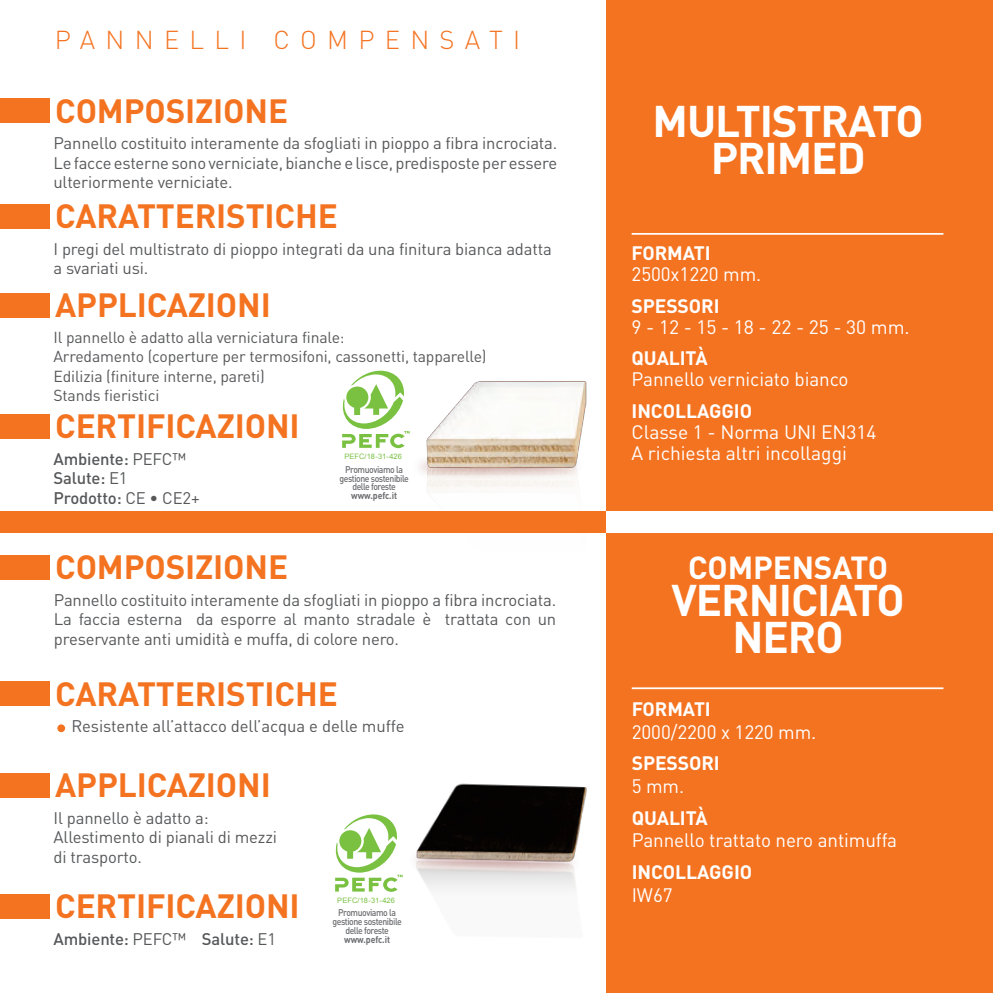
<style>
.page{position:relative;width:993px;height:993px;background:#fff}
.page>*{position:absolute;margin:0;border:0;box-sizing:border-box;transform-origin:0 0}
.t1{font:700 43.75px/36.8px "DIN";letter-spacing:-.025em;color:#fff;text-align:center}
.t2{font:700 33.25px "DIN";letter-spacing:-.005em;color:#f47321}
.t3{font:700 31.5px "DIN";letter-spacing:-.005em;color:#fff}
.t4{font:300 25.55px "DIN";letter-spacing:.4em;color:#f47321}
.t5{font:19.25px/21px "DIN";letter-spacing:-.005em;color:#fff}
.t6{font:700 19.25px/22.8px "DIN";letter-spacing:-.005em;color:#fff}
.t7{font:16.62px/19.2px "DIN";letter-spacing:-.01em;color:#57585a}
.t8{font:500 16.62px/19.2px "DIN";letter-spacing:-.01em;color:#57585a}
.t9{font:15.75px/19.2px "DIN";letter-spacing:-.01em;color:#57585a}
.t10{font:500 9.62px/8.8px "DIN";letter-spacing:-.05em;color:#6c6d70;text-align:center;scale:.9 1}
.t11{font:7.52px "Arial";letter-spacing:.005em;color:#7ac142}
.s1{font-weight:400}
.s2{font-weight:700}
</style>
<div class="page">
<div style="left:0;top:99px;width:50px;height:24px;background:#f47321"></div>
<div style="left:0;top:204px;width:50px;height:24px;background:#f47321"></div>
<div style="left:0;top:293px;width:50px;height:24px;background:#f47321"></div>
<div style="left:0;top:414px;width:50px;height:24px;background:#f47321"></div>
<div style="left:0;top:555px;width:50px;height:24px;background:#f47321"></div>
<div style="left:0;top:681px;width:50px;height:24px;background:#f47321"></div>
<div style="left:0;top:773px;width:50px;height:24px;background:#f47321"></div>
<div style="left:0;top:893px;width:50px;height:25px;background:#f47321"></div>
<div style="left:606px;top:0;width:386px;height:992px;background:#f47321"></div>
<img style="left:352px;top:865px;width:224px;height:27px">
<img style="left:415px;top:783px;width:172px;height:82px">
<div style="left:57px;top:724px;width:8px;height:8px;background:#f47321;border-radius:50%"></div>
<hr style="left:631px;top:687px;width:312px;height:2px;background:#fff">
<img style="left:422px;top:532px;width:169px;height:1px">
<img style="left:422px;top:381px;width:165px;height:96px">
<hr style="left:631px;top:233px;width:312px;height:2px;background:#fff">
<div style="left:0;top:511px;width:606px;height:21px;background:#f47321"></div>
<div style="left:606px;top:511px;width:386px;height:21px;background:#fff"></div>
<svg style="left:342px;top:370px;width:67px;height:78px"></svg>
<svg style="left:335px;top:814px;width:67px;height:77px"></svg>
<p class="t4" style="left:55px;top:25px;width:466px">PANNELLI COMPENSATI</p>
<p class="t2" style="left:55px;top:89px;width:234px">COMPOSIZIONE</p>
<p class="t7" style="left:53px;top:133px;width:505px;text-align:justify">Pannello costituito interamente da sfogliati in pioppo a fibra incrociata.<br>Le facce esterne sono verniciate, bianche e lisce, predisposte per essere ulteriormente verniciate.</p>
<p class="t2" style="left:55px;top:194px;width:284px">CARATTERISTICHE</p>
<p class="t7" style="left:53px;top:239px;width:499px">I pregi del multistrato di pioppo integrati da una finitura bianca adatta a svariati usi.</p>
<p class="t2" style="left:55px;top:283px;width:217px">APPLICAZIONI</p>
<p class="t9" style="left:53px;top:327px;width:434px">Il pannello è adatto alla verniciatura finale:<br>Arredamento (coperture per termosifoni, cassonetti, tapparelle)<br>Edilizia (finiture interne, pareti)<br>Stands fieristici</p>
<p class="t2" style="left:55px;top:404px;width:246px">CERTIFICAZIONI</p>
<p class="t8" style="left:53px;top:449px;width:148px">Ambiente: <span class="s1">PEFC™<br></span>Salute: <span class="s1">E1<br></span>Prodotto: <span class="s1">CE • CE2+</span></p>
<p class="t2" style="left:55px;top:545px;width:234px">COMPOSIZIONE</p>
<p class="t11" style="left:344px;top:451px;width:59px">PEFC/18-31-426</p>
<p class="t10" style="left:339px;top:464px;width:78px">Promuoviamo la gestione sostenibile delle foreste <span class="s2">www.pefc.it</span></p>
<p class="t7" style="left:54px;top:590px;width:504px;text-align:justify">Pannello costituito interamente da sfogliati in pioppo a fibra incrociata.<br>La faccia esterna da esporre al manto stradale è trattata con un preservante anti umidità e muffa, di colore nero.</p>
<p class="t2" style="left:55px;top:671px;width:284px">CARATTERISTICHE</p>
<p class="t7" style="left:71px;top:716px;width:334px">Resistente all’attacco dell’acqua e delle muffe</p>
<p class="t2" style="left:55px;top:763px;width:217px">APPLICAZIONI</p>
<p class="t7" style="left:54px;top:807px;width:225px">Il pannello è adatto a:<br>Allestimento di pianali di mezzi di trasporto.</p>
<p class="t2" style="left:55px;top:884px;width:246px">CERTIFICAZIONI</p>
<p class="t8" style="left:54px;top:928px;width:224px">Ambiente: <span class="s1">PEFC™</span> Salute: <span class="s1">E1</span></p>
<p class="t11" style="left:337px;top:894px;width:59px">PEFC/18-31-426</p>
<p class="t10" style="left:332px;top:908px;width:78px">Promuoviamo la gestione sostenibile delle foreste <span class="s2">www.pefc.it</span></p>
<p class="t1" style="left:652px;top:101px;width:272px">MULTISTRATO<br>PRIMED</p>
<p class="t5" style="left:631px;top:242px;width:131px"><span class="s2">FORMATI<br></span>2500x1220 mm.</p>
<p class="t5" style="left:631px;top:295px;width:279px"><span class="s2">SPESSORI<br></span>9 - 12 - 15 - 18 - 22 - 25 - 30 mm.</p>
<p class="t5" style="left:631px;top:347px;width:218px"><span class="s2">QUALITÀ<br></span>Pannello verniciato bianco</p>
<p class="t5" style="left:631px;top:400px;width:246px"><span class="s2">INCOLLAGGIO<br></span>Classe 1 - Norma UNI EN314<br>A richiesta altri incollaggi</p>
<p class="t3" style="left:688px;top:547px;width:201px">COMPENSATO</p>
<p class="t1" style="left:671px;top:580px;width:235px">VERNICIATO<br>NERO</p>
<p class="t5" style="left:631px;top:697px;width:186px;line-height:22.8px"><span class="s2">FORMATI<br></span>2000/2200 x 1220 mm.</p>
<p class="t6" style="left:631px;top:750px;width:89px">SPESSORI<br><span class="s1">5 mm.</span></p>
<p class="t5" style="left:631px;top:805px;width:267px;line-height:22.8px"><span class="s2">QUALITÀ<br></span>Pannello trattato nero antimuffa</p>
<p class="t6" style="left:631px;top:859px;width:122px">INCOLLAGGIO<br><span class="s1">IW67</span></p>
</div>
